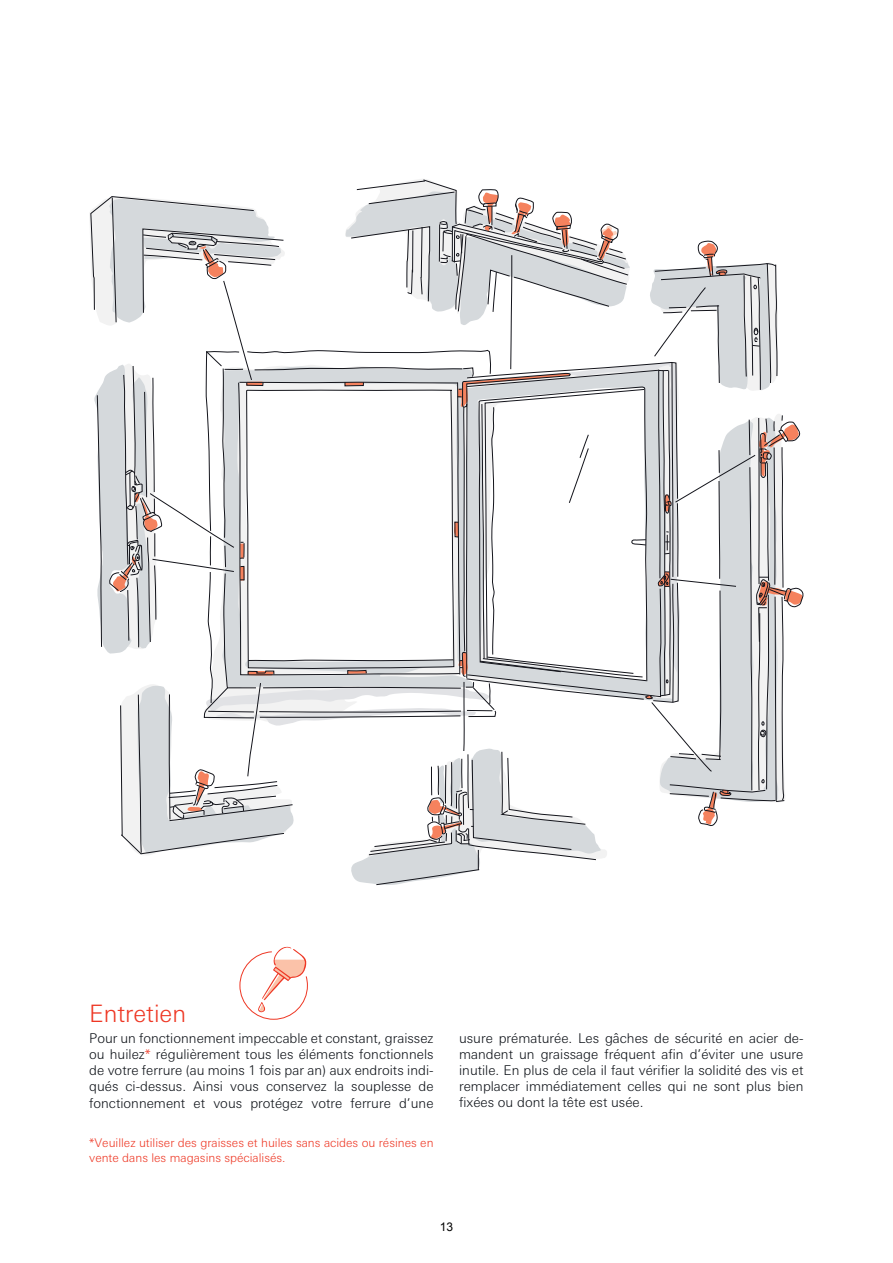
<style>
.page{position:relative;width:893px;height:1263px;background:#fff}
.page>*{position:absolute;margin:0;border:0;box-sizing:border-box;transform-origin:0 0}
.t1{font:300 24px "LT Univers Basic";color:#ee3724}
.t2{font:300 13.5px/16.2px "LT Univers Basic";color:#0e1218;text-align:justify}
.t3{font:300 12px/14.4px "LT Univers Basic";color:#ee3724}
.t4{font:12px "Arial";color:#000}
.s1{color:#ee3724}
</style>
<div class="page">
<svg style="left:239px;top:947px;width:69px;height:73px"></svg>
<svg style="left:90px;top:179px;width:714px;height:707px"></svg>
<h1 class="t1" style="left:89px;top:1005px;width:98px">Entretien</h1>
<p class="t2" style="left:89px;top:1031px;width:346px">Pour un fonctionnement impeccable et constant, graissez ou huilez<span class="s1">*</span> régulièrement tous les éléments fonctionnels de votre ferrure (au moins 1 fois par an) aux endroits indi&shy;qués ci-dessus. Ainsi vous conservez la souplesse de fonctionnement et vous protégez votre ferrure d’une</p>
<p class="t2" style="left:459px;top:1031px;width:346px">usure prématurée. Les gâches de sécurité en acier de&shy;mandent un graissage fréquent afin d’éviter une usure inutile. En plus de cela il faut vérifier la solidité des vis et remplacer immédiatement celles qui ne sont plus bien fixées ou dont la tête est usée.</p>
<p class="t3" style="left:89px;top:1137px;width:346px">*Veuillez utiliser des graisses et huiles sans acides ou résines en vente dans les magasins spécialisés.</p>
<p class="t4" style="left:440px;top:1219px;width:15px">13</p>
</div>
